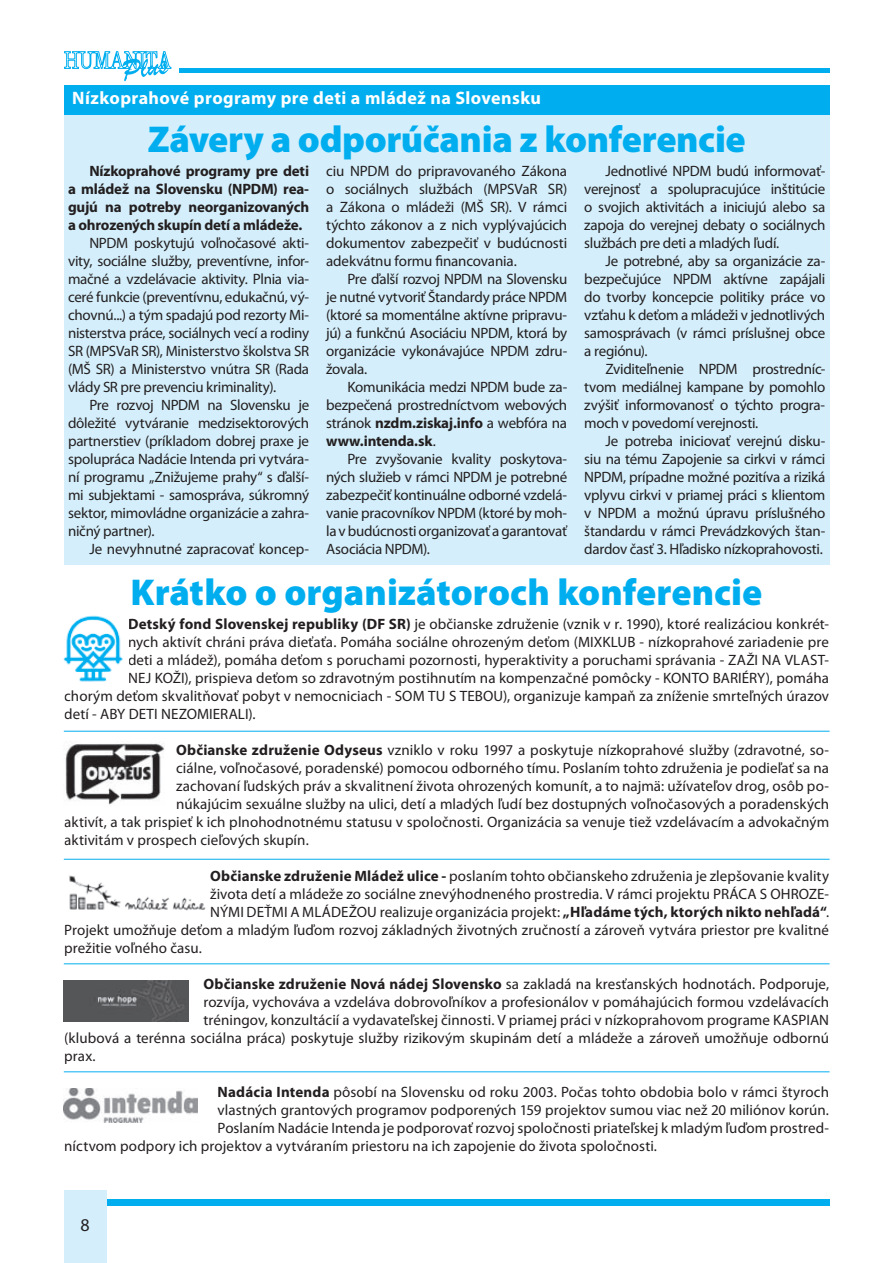
<style>
.page{position:relative;width:893px;height:1263px;background:#fff}
.page>*{position:absolute;margin:0;border:0;box-sizing:border-box;transform-origin:0 0}
.t1{font:900 37.5px "Myriad Pro";letter-spacing:-.005em;color:#00aeef}
.t2{font:700 18px "Myriad Pro";letter-spacing:.025em;color:#fff}
.t3{font:18px "Myriad Pro";color:#231f20}
.t4{font:15px/18px "Myriad Pro";letter-spacing:.005em;color:#231f20;text-align:justify}
.t5{font:700 15px/18px "Myriad Pro";letter-spacing:-.015em;color:#231f20;text-align:justify}
.s1{font-weight:700}
</style>
<div class="page">
<div style="left:106px;top:1199px;width:723px;height:7px;background:#00aeef"></div>
<div style="left:64px;top:1191px;width:42px;height:72px;background:#d4effb"></div>
<svg style="left:64px;top:51px;width:107px;height:30px"></svg>
<hr style="left:179px;top:68px;width:650px;height:4px;background:#00aeef">
<img style="left:63px;top:615px;width:60px;height:67px">
<img style="left:69px;top:875px;width:136px;height:36px">
<img style="left:64px;top:981px;width:124px;height:41px">
<img style="left:65px;top:743px;width:100px;height:62px">
<img style="left:64px;top:1088px;width:133px;height:35px">
<div style="left:64px;top:85px;width:765px;height:479px;background:#d4effb"></div>
<div style="left:64px;top:85px;width:765px;height:30px;background:#00aeef"></div>
<hr style="left:64px;top:731px;width:765px;height:1px;background:#00aeef">
<hr style="left:64px;top:859px;width:765px;height:1px;background:#00aeef">
<hr style="left:64px;top:964px;width:765px;height:1px;background:#00aeef">
<hr style="left:64px;top:1072px;width:765px;height:1px;background:#00aeef">
<p class="t2" style="left:72px;top:92px;width:470px">Nízkoprahové programy pre deti a mládež na Slovensku</p>
<h1 class="t1" style="left:148px;top:126px;width:599px">Závery a odporúčania z konferencie</h1>
<p class="t5" style="left:68px;top:164px;width:242px;text-indent:21px">Nízkoprahové programy pre deti a mládež na Slovensku (NPDM) rea&shy;gujú na potreby neorganizovaných a ohrozených skupín detí a mládeže.</p>
<p class="t4" style="left:68px;top:236px;width:243px;text-indent:21px">NPDM poskytujú voľnočasové akti&shy;vity, sociálne služby, preventívne, infor&shy;mačné a vzdelávacie aktivity. Plnia via&shy;ceré funkcie (preventívnu, edukačnú, vý&shy;chovnú...) a tým spadajú pod rezorty Mi&shy;nisterstva práce, sociálnych vecí a rodiny SR (MPSVaR SR), Ministerstvo školstva SR (MŠ SR) a Ministerstvo vnútra SR (Rada vlády SR pre prevenciu kriminality).</p>
<p class="t4" style="left:68px;top:398px;width:243px;text-indent:21px">Pre rozvoj NPDM na Slovensku je dôležité vytváranie medzisektorových partnerstiev (príkladom dobrej praxe je spolupráca Nadácie Intenda pri vytvára&shy;ní programu „Znižujeme prahy“ s ďalší&shy;mi subjektami - samospráva, súkromný sektor, mimovládne organizácie a zahra&shy;ničný partner).</p>
<p class="t4" style="left:89px;top:542px;width:221px">Je nevyhnutné zapracovať koncep-</p>
<p class="t4" style="left:326px;top:164px;width:242px">ciu NPDM do pripravovaného Zákona o sociálnych službách (MPSVaR SR) a Zákona o mládeži (MŠ SR). V rámci týchto zákonov a z nich vyplývajúcich dokumentov zabezpečiť v budúcnosti adekvátnu formu financovania.</p>
<p class="t4" style="left:326px;top:272px;width:242px;text-indent:21px">Pre ďalší rozvoj NPDM na Slovensku je nutné vytvoriť Štandardy práce NPDM (ktoré sa momentálne aktívne pripravu&shy;jú) a funkčnú Asociáciu NPDM, ktorá by organizácie vykonávajúce NPDM zdru&shy;žovala.</p>
<p class="t4" style="left:326px;top:380px;width:243px;text-indent:21px">Komunikácia medzi NPDM bude za&shy;bezpečená prostredníctvom webových stránok <span class="s1">nzdm.ziskaj.info</span> a webfóra na <span class="s1">www.intenda.sk</span>.</p>
<p class="t4" style="left:326px;top:452px;width:243px;text-indent:21px">Pre zvyšovanie kvality poskytova&shy;ných služieb v rámci NPDM je potrebné zabezpečiť kontinuálne odborné vzdelá&shy;vanie pracovníkov NPDM (ktoré by moh&shy;la v budúcnosti organizovať a garantovať Asociácia NPDM).</p>
<p class="t4" style="left:584px;top:164px;width:242px;text-indent:21px">Jednotlivé NPDM budú informovať&shy;verejnosť a spolupracujúce inštitúcie o svojich aktivitách a iniciujú alebo sa zapoja do verejnej debaty o sociálnych službách pre deti a mladých ľudí.</p>
<p class="t4" style="left:584px;top:254px;width:243px;text-indent:21px">Je potrebné, aby sa organizácie za&shy;bezpečujúce NPDM aktívne zapájali do tvorby koncepcie politiky práce vo vzťahu k deťom a mládeži v jednotlivých samosprávach (v rámci príslušnej obce a regiónu).</p>
<p class="t4" style="left:584px;top:362px;width:242px;text-indent:21px">Zviditeľnenie NPDM prostredníc&shy;tvom mediálnej kampane by pomohlo zvýšiť informovanosť o týchto progra&shy;moch v povedomí verejnosti.</p>
<p class="t4" style="left:584px;top:434px;width:243px;text-indent:21px">Je potreba iniciovať verejnú disku&shy;siu na tému Zapojenie sa cirkvi v rámci NPDM, prípadne možné pozitíva a riziká vplyvu cirkvi v priamej práci s klientom v NPDM a možnú úpravu príslušného štandardu v rámci Prevádzkových štan&shy;dardov časť 3. Hľadisko nízkoprahovosti.</p>
<h1 class="t1" style="left:130px;top:578px;width:633px">Krátko o organizátoroch konferencie</h1>
<p class="t4" style="left:128px;top:617px;width:702px"><span class="s1">Detský fond Slovenskej republiky (DF SR)</span> je občianske združenie (vznik v r. 1990), ktoré realizáciou konkrét-</p>
<p class="t4" style="left:128px;top:635px;width:702px">nych aktivít chráni práva dieťaťa. Pomáha sociálne ohrozeným deťom (MIXKLUB - nízkoprahové zariadenie pre</p>
<p class="t4" style="left:128px;top:653px;width:702px">deti a mládež), pomáha deťom s poruchami pozornosti, hyperaktivity a poruchami správania - ZAŽI NA VLAST-</p>
<p class="t4" style="left:128px;top:671px;width:702px">NEJ KOŽI), prispieva deťom so zdravotným postihnutím na kompenzačné pomôcky - KONTO BARIÉRY), pomáha</p>
<p class="t4" style="left:64px;top:689px;width:766px">chorým deťom skvalitňovať pobyt v nemocniciach - SOM TU S TEBOU), organizuje kampaň za zníženie smrteľných úrazov</p>
<p class="t4" style="left:64px;top:707px;width:193px">detí - ABY DETI NEZOMIERALI).</p>
<p class="t4" style="left:176px;top:743px;width:654px"><span class="s1">Občianske združenie Odyseus</span> vzniklo v roku 1997 a poskytuje nízkoprahové služby (zdravotné, so-</p>
<p class="t4" style="left:176px;top:761px;width:654px">ciálne, voľnočasové, poradenské) pomocou odborného tímu. Poslaním tohto združenia je podieľať sa na</p>
<p class="t4" style="left:176px;top:779px;width:654px">zachovaní ľudských práv a skvalitnení života ohrozených komunít, a to najmä: užívateľov drog, osôb po-</p>
<p class="t4" style="left:176px;top:797px;width:654px">núkajúcim sexuálne služby na ulici, detí a mladých ľudí bez dostupných voľnočasových a poradenských</p>
<p class="t4" style="left:64px;top:815px;width:766px">aktivít, a tak prispieť k ich plnohodnotnému statusu v spoločnosti. Organizácia sa venuje tiež vzdelávacím a advokačným</p>
<p class="t4" style="left:64px;top:833px;width:246px">aktivitám v prospech cieľových skupín.</p>
<p class="t4" style="left:210px;top:869px;width:620px"><span class="s1">Občianske združenie Mládež ulice -</span> poslaním tohto občianskeho združenia je zlepšovanie kvality</p>
<p class="t4" style="left:210px;top:887px;width:620px">života detí a mládeže zo sociálne znevýhodneného prostredia. V rámci projektu PRÁCA S OHROZE-</p>
<p class="t4" style="left:210px;top:905px;width:620px">NÝMI DEŤMI A MLÁDEŽOU realizuje organizácia projekt: <span class="s1">„Hľadáme tých, ktorých nikto nehľadá“</span>.</p>
<p class="t4" style="left:64px;top:923px;width:766px">Projekt umožňuje deťom a mladým ľuďom rozvoj základných životných zručností a zároveň vytvára priestor pre kvalitné</p>
<p class="t4" style="left:64px;top:941px;width:139px">prežitie voľného času.</p>
<p class="t4" style="left:203px;top:977px;width:627px"><span class="s1">Občianske združenie Nová nádej Slovensko</span> sa zakladá na kresťanských hodnotách. Podporuje,</p>
<p class="t4" style="left:203px;top:995px;width:627px">rozvíja, vychováva a vzdeláva dobrovoľníkov a profesionálov v pomáhajúcich formou vzdelávacích</p>
<p class="t4" style="left:203px;top:1013px;width:627px">tréningov, konzultácií a vydavateľskej činnosti. V priamej práci v nízkoprahovom programe KASPIAN</p>
<p class="t4" style="left:64px;top:1031px;width:766px">(klubová a terénna sociálna práca) poskytuje služby rizikovým skupinám detí a mládeže a zároveň umožňuje odbornú</p>
<p class="t4" style="left:64px;top:1049px;width:33px">prax.</p>
<p class="t4" style="left:217px;top:1085px;width:613px"><span class="s1">Nadácia Intenda</span> pôsobí na Slovensku od roku 2003. Počas tohto obdobia bolo v rámci štyroch</p>
<p class="t4" style="left:217px;top:1103px;width:613px">vlastných grantových programov podporených 159 projektov sumou viac než 20 miliónov korún.</p>
<p class="t4" style="left:217px;top:1121px;width:613px">Poslaním Nadácie Intenda je podporovať rozvoj spoločnosti priateľskej k mladým ľuďom prostred-</p>
<p class="t4" style="left:64px;top:1139px;width:594px">níctvom podpory ich projektov a vytváraním priestoru na ich zapojenie do života spoločnosti.</p>
<p class="t3" style="left:80px;top:1218px;width:11px">8</p>
</div>
